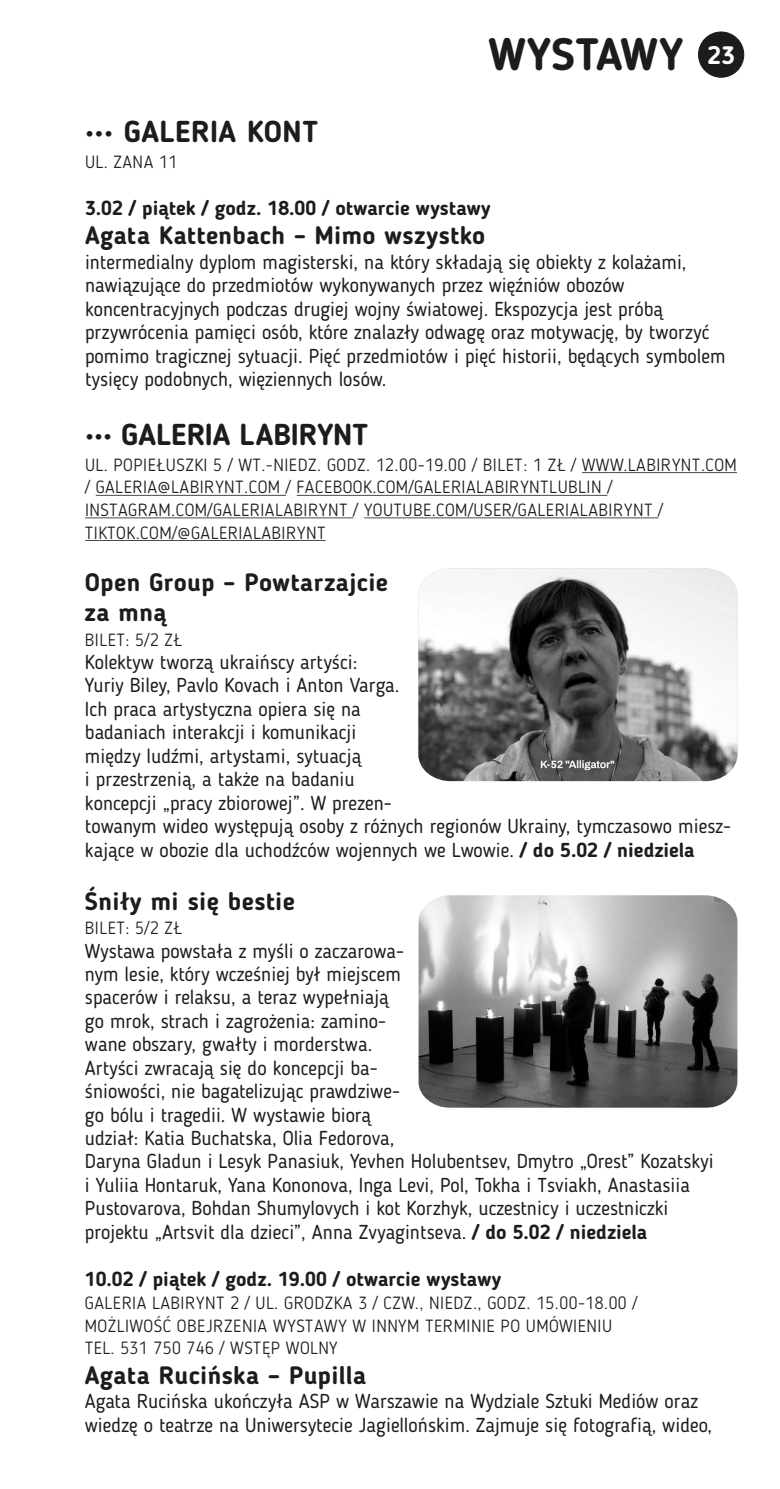
<style>
.page{position:relative;width:780px;height:1489px;background:#fff}
.page>*{position:absolute;margin:0;border:0;box-sizing:border-box;transform-origin:0 0}
.t1{font:700 45px "Blogger Sans";letter-spacing:.005em;color:#1c1c1c}
.t2{font:700 30px "Blogger Sans";color:#1c1c1c}
.t3{font:700 25px/29.5px "Blogger Sans";letter-spacing:.015em;color:#1c1c1c}
.t4{font:20px/23.5px "Blogger Sans";color:#1c1c1c}
.t5{font:700 20px "Blogger Sans";color:#1c1c1c}
.t6{font:300 17.5px/22.5px "Blogger Sans";letter-spacing:.03em;color:#1c1c1c}
.s1{font-weight:700}
</style>
<div class="page">
<div style="left:698px;top:32px;width:46px;height:45px;background:#1c1c1c;border:1px solid #1c1c1c;border-radius:50%"></div>
<hr style="left:582px;top:472px;width:155px;height:1px;background:#1c1c1c">
<hr style="left:96px;top:495px;width:190px;height:1px;background:#1c1c1c">
<hr style="left:297px;top:495px;width:310px;height:1px;background:#1c1c1c">
<hr style="left:85px;top:517px;width:268px;height:1px;background:#1c1c1c">
<hr style="left:364px;top:517px;width:294px;height:1px;background:#1c1c1c">
<hr style="left:85px;top:540px;width:240px;height:1px;background:#1c1c1c">
<img style="left:418px;top:568px;width:319px;height:213px">
<img style="left:418px;top:895px;width:319px;height:212px">
<h1 class="t1" style="left:488px;top:36px;width:248px">WYSTAWY <sup>23</sup></h1>
<h2 class="t2" style="left:85px;top:119px;width:234px">••• GALERIA KONT</h2>
<p class="t6" style="left:85px;top:152px;width:93px">UL. ZANA 11</p>
<p class="t5" style="left:85px;top:199px;width:407px">3.02 / piątek / godz. 18.00 / otwarcie wystawy</p>
<p class="t3" style="left:85px;top:223px;width:402px">Agata Kattenbach – Mimo wszystko</p>
<p class="t4" style="left:85px;top:252px;width:642px">intermedialny dyplom magisterski, na który składają się obiekty z kolażami, nawiązujące do przedmiotów wykonywanych przez więźniów obozów koncentracyjnych podczas drugiej wojny światowej. Ekspozycja jest próbą przywrócenia pamięci osób, które znalazły odwagę oraz motywację, by tworzyć pomimo tragicznej sytuacji. Pięć przedmiotów i pięć historii, będących symbolem tysięcy podobnych, więziennych losów.</p>
<h2 class="t2" style="left:85px;top:422px;width:284px">••• GALERIA LABIRYNT</h2>
<p class="t6" style="left:85px;top:455px;width:653px">UL. POPIEŁUSZKI 5 / WT.-NIEDZ. GODZ. 12.00-19.00 / BILET: 1 ZŁ / WWW.LABIRYNT.COM / GALERIA@LABIRYNT.COM / FACEBOOK.COM/GALERIALABIRYNTLUBLIN / INSTAGRAM.COM/GALERIALABIRYNT / YOUTUBE.COM/USER/GALERIALABIRYNT / TIKTOK.COM/@GALERIALABIRYNT</p>
<p class="t3" style="left:85px;top:570px;width:304px">Open Group – Powtarzajcie za mną</p>
<p class="t6" style="left:85px;top:629px;width:99px">BILET: 5/2 ZŁ</p>
<p class="t4" style="left:85px;top:652px;width:647px">Kolektyw tworzą ukraińscy artyści:<br>Yuriy Biley, Pavlo Kovach i Anton Varga.<br>Ich praca artystyczna opiera się na<br>badaniach interakcji i komunikacji<br>między ludźmi, artystami, sytuacją<br>i przestrzenią, a także na badaniu<br>koncepcji „pracy zbiorowej”. W prezen-<br>towanym wideo występują osoby z różnych regionów Ukrainy, tymczasowo miesz&shy;kające w obozie dla uchodźców wojennych we Lwowie. <span class="s1">/ do 5.02 / niedziela</span></p>
<p class="t3" style="left:85px;top:888px;width:211px">Śniły mi się bestie</p>
<p class="t6" style="left:85px;top:918px;width:99px">BILET: 5/2 ZŁ</p>
<p class="t4" style="left:85px;top:940px;width:630px">Wystawa powstała z myśli o zaczarowa-<br>nym lesie, który wcześniej był miejscem<br>spacerów i relaksu, a teraz wypełniają<br>go mrok, strach i zagrożenia: zamino-<br>wane obszary, gwałty i morderstwa.<br>Artyści zwracają się do koncepcji ba-<br>śniowości, nie bagatelizując prawdziwe-<br>go bólu i tragedii. W wystawie biorą<br>udział: Katia Buchatska, Olia Fedorova,<br>Daryna Gladun i Lesyk Panasiuk, Yevhen Holubentsev, Dmytro „Orest” Kozatskyi i Yuliia Hontaruk, Yana Kononova, Inga Levi, Pol, Tokha i Tsviakh, Anastasiia Pustovarova, Bohdan Shumylovych i kot Korzhyk, uczestnicy i uczestniczki projektu „Artsvit dla dzieci”, Anna Zvyagintseva. <span class="s1">/ do 5.02 / niedziela</span></p>
<p class="t5" style="left:85px;top:1270px;width:418px">10.02 / piątek / godz. 19.00 / otwarcie wystawy</p>
<p class="t6" style="left:85px;top:1293px;width:554px">GALERIA LABIRYNT 2 / UL. GRODZKA 3 / CZW., NIEDZ., GODZ. 15.00-18.00 /<br>MOŻLIWOŚĆ OBEJRZENIA WYSTAWY W INNYM TERMINIE PO UMÓWIENIU<br>TEL. 531 750 746 / WSTĘP WOLNY</p>
<p class="t3" style="left:85px;top:1362px;width:283px">Agata Rucińska – Pupilla</p>
<p class="t4" style="left:85px;top:1391px;width:628px">Agata Rucińska ukończyła ASP w Warszawie na Wydziale Sztuki Mediów oraz wiedzę o teatrze na Uniwersytecie Jagiellońskim. Zajmuje się fotografią, wideo,</p>
</div>
